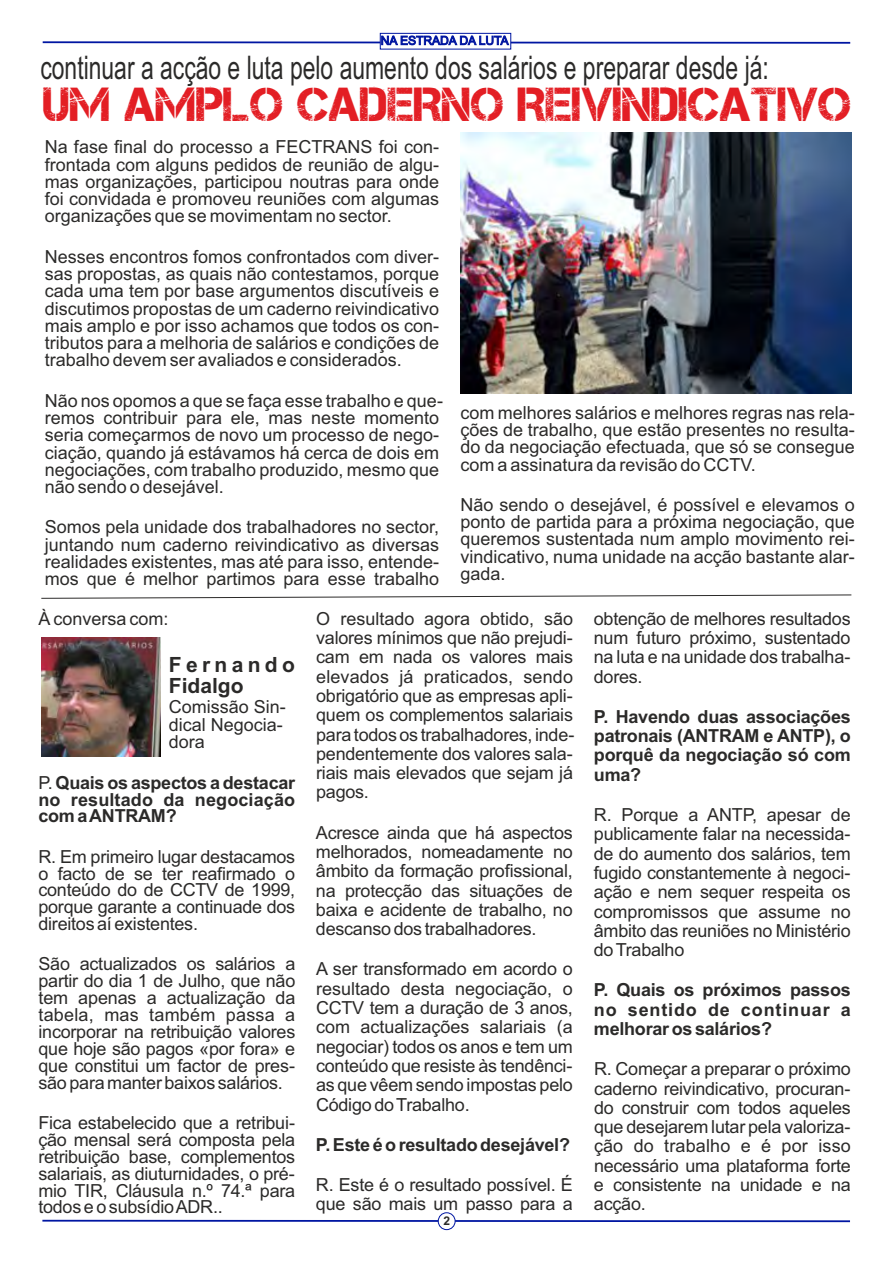
<style>
.page{position:relative;width:893px;height:1263px;background:#fff}
.page>*{position:absolute;margin:0;border:0;box-sizing:border-box;transform-origin:0 0}
.t1{font:47.7px "Captureit";color:#e31e24}
.t2{font:32.55px "Arial";color:#2b2a29;scale:.7 1}
.t3{font:700 21px/20.9px "Arial";letter-spacing:.205em;color:#2b2a29}
.t4{font:18px/19.4px "Arial";letter-spacing:-.005em;color:#2b2a29;text-align:justify}
.t5{font:700 18px/19.4px "Arial";letter-spacing:-.015em;color:#2b2a29;text-align:justify}
.t6{font:700 12px "Arial";color:#2b2a29}
.s1{font-weight:400}
</style>
<div class="page">
<svg style="left:42px;top:1219px;width:808px;height:4px"></svg>
<div style="left:438px;top:1212px;width:17px;height:18px;background:#fefefe;border:1px solid #0016a2;border-radius:50%"></div>
<img style="left:461px;top:133px;width:390px;height:260px">
<svg style="left:41px;top:594px;width:811px;height:5px"></svg>
<img style="left:42px;top:637px;width:119px;height:119px">
<svg style="left:380px;top:33px;width:131px;height:16px"></svg>
<svg style="left:42px;top:36px;width:809px;height:9px"></svg>
<h2 class="t2" style="left:40px;top:56px;width:1042px">continuar a acção e luta pelo aumento dos salários e preparar desde já:</h2>
<h1 class="t1" style="left:44px;top:76px;width:809px">UM AMPLO CADERNO REIVINDICATIVO</h1>
<p class="t4" style="left:45px;top:140px;width:396px;line-height:17.2px">Na fase final do processo a FECTRANS foi con&shy;frontada com alguns pedidos de reunião de algu&shy;mas organizações, participou noutras para onde foi convidada e promoveu reuniões com algumas organizações que se movimentam no sector.</p>
<p class="t4" style="left:45px;top:249px;width:396px;line-height:17.2px">Nesses encontros fomos confrontados com diver&shy;sas propostas, as quais não contestamos, porque cada uma tem por base argumentos discutíveis e discutimos propostas de um caderno reivindicativo mais amplo e por isso achamos que todos os con&shy;tributos para a melhoria de salários e condições de trabalho devem ser avaliados e considerados.</p>
<p class="t4" style="left:45px;top:393px;width:400px;line-height:17.2px;text-align:left">Não nos opomos a que se faça esse trabalho e que&shy;remos contribuir para ele, mas neste momento seria começarmos de novo um processo de nego&shy;ciação, quando já estávamos há cerca de dois em negociações, com trabalho produzido, mesmo que não sendo o desejável.</p>
<p class="t4" style="left:45px;top:520px;width:396px;line-height:17.2px">Somos pela unidade dos trabalhadores no sector, juntando num caderno reivindicativo as diversas realidades existentes, mas até para isso, entende&shy;mos que é melhor partimos para esse trabalho</p>
<p class="t4" style="left:460px;top:405px;width:396px;line-height:17.2px">com melhores salários e melhores regras nas rela&shy;ções de trabalho, que estão presentes no resulta&shy;do da negociação efectuada, que só se consegue com a assinatura da revisão do CCTV.</p>
<p class="t4" style="left:460px;top:498px;width:396px;line-height:17.2px">Não sendo o desejável, é possível e elevamos o ponto de partida para a próxima negociação, que queremos sustentada num amplo movimento rei&shy;vindicativo, numa unidade na acção bastante alar&shy;gada.</p>
<p class="t4" style="left:38px;top:610px;width:132px">À conversa com:</p>
<p class="t3" style="left:169px;top:656px;width:128px">Fernando<br>Fidalgo</p>
<p class="t4" style="left:169px;top:699px;width:119px;line-height:17.9px;text-align:left">Comissão Sin&shy;dical Negocia&shy;dora</p>
<p class="t5" style="left:38px;top:775px;width:258px;line-height:17px"><span class="s1">P.</span> Quais os aspectos a destacar no resultado da negociação com a ANTRAM?</p>
<p class="t4" style="left:38px;top:849px;width:258px;line-height:17px">R. Em primeiro lugar destacamos o facto de se ter reafirmado o conteúdo do de CCTV de 1999, porque garante a continuade dos direitos aí existentes.</p>
<p class="t4" style="left:38px;top:957px;width:258px;line-height:17px">São actualizados os salários a partir do dia 1 de Julho, que não tem apenas a actualização da tabela, mas também passa a incorporar na retribuição valores que hoje são pagos «por fora» e que constitui um factor de pres&shy;são para manter baixos salários.</p>
<p class="t4" style="left:38px;top:1116px;width:258px;line-height:17px">Fica estabelecido que a retribui&shy;ção mensal será composta pela retribuição base, complementos salariais, as diuturnidades, o pré&shy;mio TIR, Cláusula n.º 74.ª para todos e o subsídio ADR..</p>
<p class="t4" style="left:316px;top:610px;width:260px">O resultado agora obtido, são valores mínimos que não prejudi&shy;cam em nada os valores mais elevados já praticados, sendo obrigatório que as empresas apli&shy;quem os complementos salariais para todos os trabalhadores, inde&shy;pendentemente dos valores sala&shy;riais mais elevados que sejam já pagos.</p>
<p class="t4" style="left:316px;top:824px;width:258px">Acresce ainda que há aspectos melhorados, nomeadamente no âmbito da formação profissional, na protecção das situações de baixa e acidente de trabalho, no descanso dos trabalhadores.</p>
<p class="t4" style="left:316px;top:961px;width:258px">A ser transformado em acordo o resultado desta negociação, o CCTV tem a duração de 3 anos, com actualizações salariais (a negociar) todos os anos e tem um conteúdo que resiste às tendênci&shy;as que vêem sendo impostas pelo Código do Trabalho.</p>
<p class="t5" style="left:316px;top:1136px;width:256px">P. Este é o resultado desejável?</p>
<p class="t4" style="left:316px;top:1177px;width:258px">R. Este é o resultado possível. É que são mais um passo para a</p>
<p class="t6" style="left:443px;top:1217px;width:8px">2</p>
<p class="t4" style="left:594px;top:610px;width:258px">obtenção de melhores resultados num futuro próximo, sustentado na luta e na unidade dos trabalha&shy;dores.</p>
<p class="t5" style="left:594px;top:708px;width:258px">P. Havendo duas associações patronais (ANTRAM e ANTP), o porquê da negociação só com uma?</p>
<p class="t4" style="left:594px;top:807px;width:258px">R. Porque a ANTP, apesar de publicamente falar na necessida&shy;de do aumento dos salários, tem fugido constantemente à negoci&shy;ação e nem sequer respeita os compromissos que assume no âmbito das reuniões no Ministério do Trabalho</p>
<p class="t5" style="left:594px;top:982px;width:258px">P. Quais os próximos passos no sentido de continuar a melhorar os salários?</p>
<p class="t4" style="left:594px;top:1061px;width:258px">R. Começar a preparar o próximo caderno reivindicativo, procuran&shy;do construir com todos aqueles que desejarem lutar pela valoriza&shy;ção do trabalho e é por isso necessário uma plataforma forte e consistente na unidade e na acção.</p>
</div>
